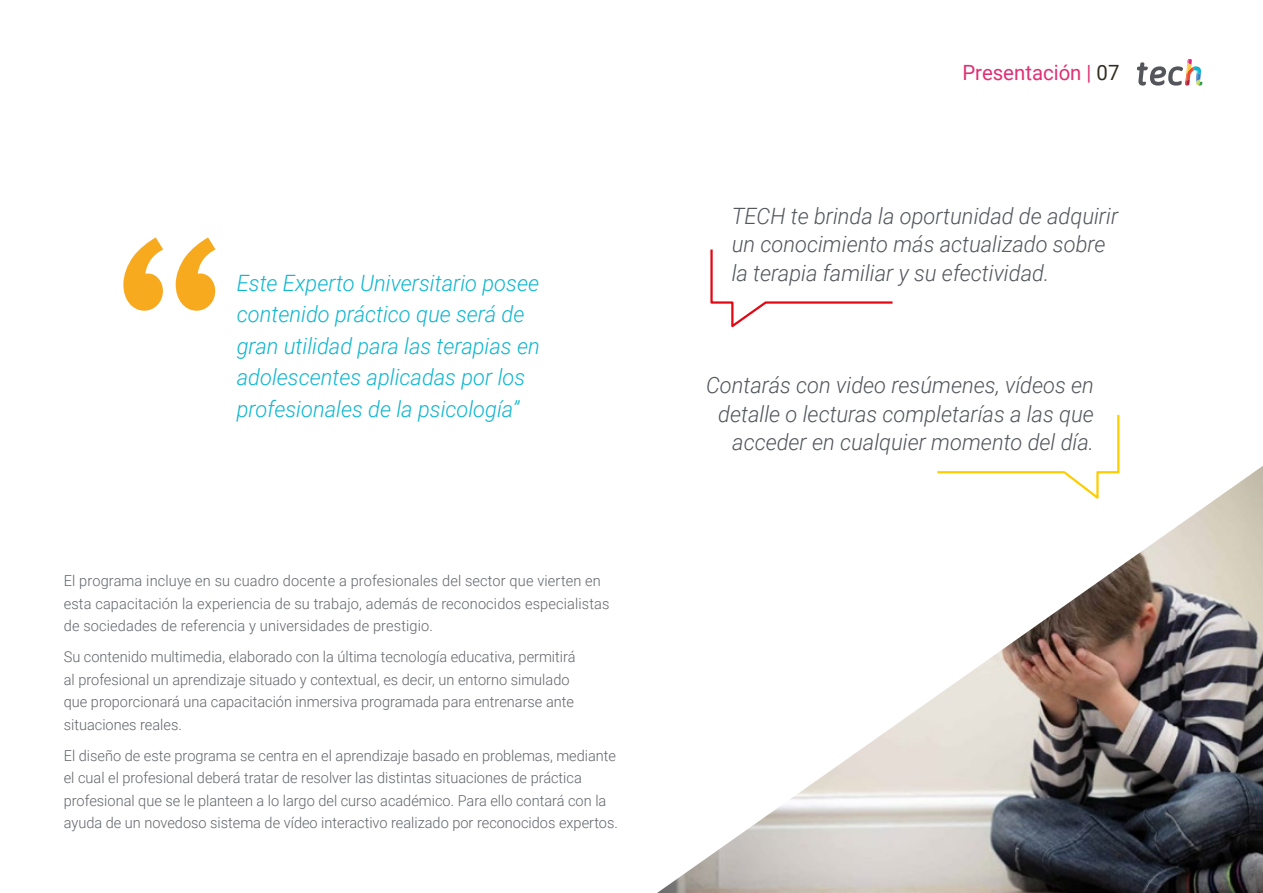
<style>
.page{position:relative;width:1263px;height:893px;background:#fff}
.page>*{position:absolute;margin:0;border:0;box-sizing:border-box;transform-origin:0 0}
.t1{font:italic 300 22.5px/28.5px "Roboto";color:#52555b;text-align:right}
.t2{font:italic 300 22.5px/31.5px "Roboto";color:#0fb6cf}
.t3{font:21px "Roboto";color:#df3174}
.t4{font:300 15px/22.5px "Roboto";color:#61646a}
.s1{color:#312e20}
</style>
<div class="page">
<svg style="left:123px;top:237px;width:92px;height:74px"></svg>
<svg style="left:1137px;top:59px;width:65px;height:27px"></svg>
<svg style="left:1117px;top:415px;width:3px;height:51px"></svg>
<svg style="left:710px;top:249px;width:183px;height:79px"></svg>
<img style="left:657px;top:466px;width:606px;height:427px">
<h1 class="t2" style="left:237px;top:266px;width:305px">Este Experto Universitario posee contenido práctico que será de gran utilidad para las terapias en adolescentes aplicadas por los profesionales de la psicología”</h1>
<p class="t4" style="left:64px;top:569px;width:547px">El programa incluye en su cuadro docente a profesionales del sector que vierten en esta capacitación la experiencia de su trabajo, además de reconocidos especialistas de sociedades de referencia y universidades de prestigio.</p>
<p class="t4" style="left:64px;top:645px;width:513px">Su contenido multimedia, elaborado con la última tecnología educativa, permitirá al profesional un aprendizaje situado y contextual, es decir, un entorno simulado que proporcionará una capacitación inmersiva programada para entrenarse ante situaciones reales.</p>
<p class="t4" style="left:64px;top:743px;width:556px">El diseño de este programa se centra en el aprendizaje basado en problemas, mediante el cual el profesional deberá tratar de resolver las distintas situaciones de práctica profesional que se le planteen a lo largo del curso académico. Para ello contará con la ayuda de un novedoso sistema de vídeo interactivo realizado por reconocidos expertos.</p>
<h2 class="t3" style="left:962px;top:57px;width:159px">Presentación | <span class="s1">07</span></h2>
<h1 class="t1" style="left:732px;top:201px;width:388px;text-align:left">TECH te brinda la oportunidad de adquirir un conocimiento más actualizado sobre la terapia familiar y su efectividad.</h1>
<h1 class="t1" style="left:706px;top:370px;width:389px">Contarás con video resúmenes, vídeos en detalle o lecturas completarías a las que acceder en cualquier momento del día.</h1>
</div>
